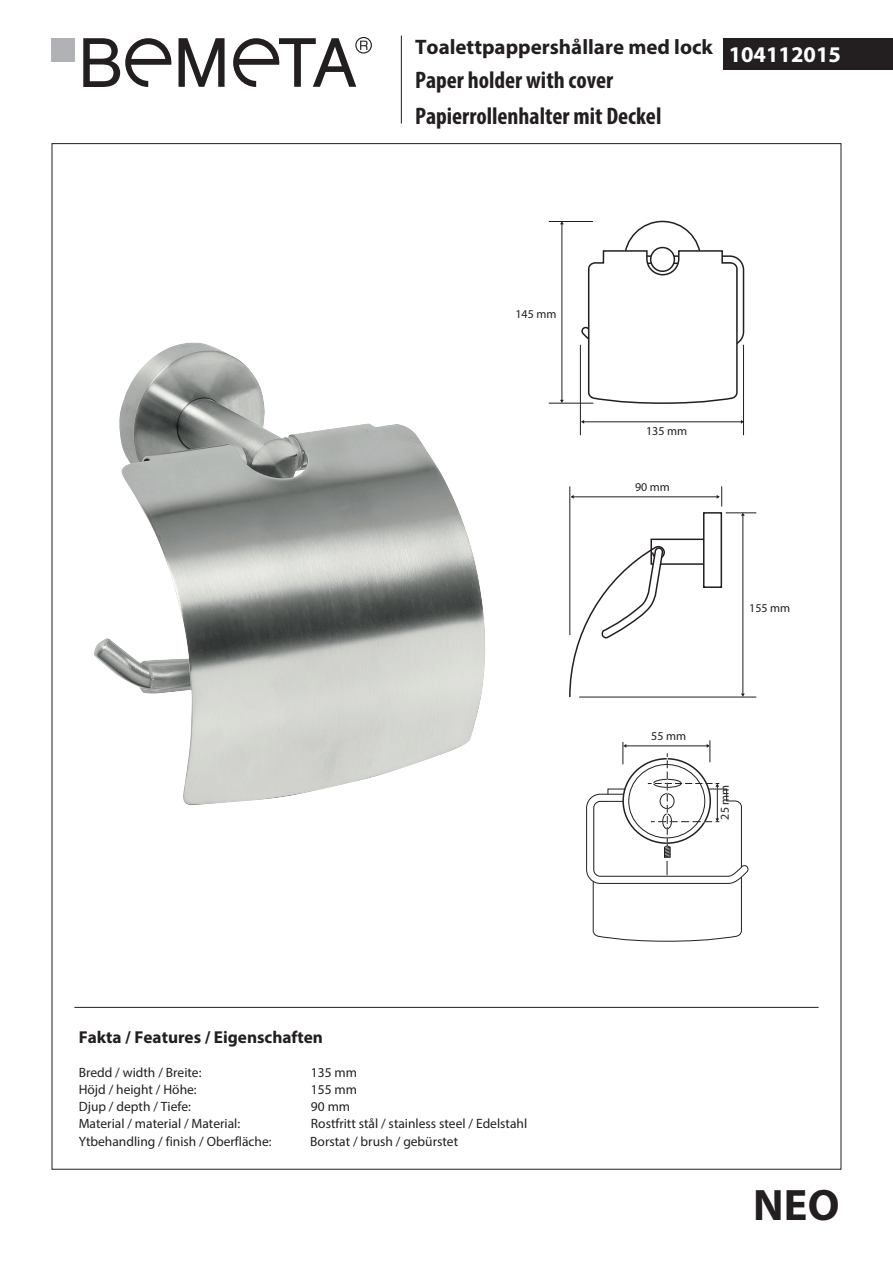
<style>
.page{position:relative;width:893px;height:1263px;background:#fff}
.page>*{position:absolute;margin:0;border:0;box-sizing:border-box;transform-origin:0 0}
.t1{font:700 44.25px "Myriad Pro";color:#231f20}
.t2{font:700 condensed 24px/36px "Myriad Pro";color:#231f20}
.t3{font:700 22.5px "Myriad Pro";color:#fff}
.t4{font:700 21px "Myriad Pro";color:#231f20}
.t5{font:700 17.25px "Myriad Pro";color:#231f20}
.t6{font:13.5px/17.2px "Myriad Pro";color:#231f20}
.t7{font:12px "Myriad Pro";color:#231f20}
.s1{color:#fff}
</style>
<div class="page">
<img style="left:94px;top:342px;width:391px;height:463px">
<div style="left:650px;top:539px;width:54px;height:26px;background:#fff;border:2px solid #231f20"></div>
<div style="left:724px;top:38px;width:169px;height:32px;background:#231f20"></div>
<svg style="left:179px;top:38px;width:46px;height:49px"></svg>
<svg style="left:83px;top:38px;width:89px;height:49px"></svg>
<div style="left:51px;top:38px;width:24px;height:24px;background:#b1b2b6"></div>
<svg style="left:233px;top:37px;width:139px;height:50px"></svg>
<hr style="left:401px;top:36px;width:1px;height:88px;background:#231f20">
<hr style="left:743px;top:515px;width:1px;height:179px;background:#231f20">
<svg style="left:741px;top:693px;width:4px;height:4px"></svg>
<hr style="left:579px;top:697px;width:177px;height:1px;background:#231f20">
<hr style="left:726px;top:513px;width:30px;height:1px;background:#231f20">
<hr style="left:570px;top:486px;width:1px;height:149px;background:#231f20">
<hr style="left:573px;top:497px;width:144px;height:1px;background:#231f20">
<svg style="left:570px;top:495px;width:4px;height:4px"></svg>
<svg style="left:717px;top:486px;width:5px;height:20px"></svg>
<div style="left:703px;top:512px;width:19px;height:76px;background:#fff;border:2px solid #231f20"></div>
<svg style="left:569px;top:545px;width:97px;height:153px"></svg>
<hr style="left:584px;top:422px;width:157px;height:1px;background:#231f20">
<hr style="left:580px;top:345px;width:1px;height:90px;background:#231f20">
<hr style="left:743px;top:345px;width:1px;height:90px;background:#231f20">
<hr style="left:562px;top:224px;width:1px;height:176px;background:#231f20">
<hr style="left:549px;top:221px;width:44px;height:1px;background:#231f20">
<hr style="left:549px;top:403px;width:44px;height:1px;background:#231f20">
<div style="left:650px;top:247px;width:25px;height:25px;border:2px solid #231f20;border-radius:50%"></div>
<svg style="left:580px;top:249px;width:165px;height:156px"></svg>
<svg style="left:586px;top:740px;width:163px;height:201px"></svg>
<div style="left:629px;top:764px;width:76px;height:74px;border:1px solid #231f20;border-radius:50%"></div>
<hr style="left:74px;top:1007px;width:745px;height:1px;background:#231f20">
<h3 class="t4" style="left:415px;top:34px;width:299px">Toalettpappershållare med lock</h3>
<h2 class="t2" style="left:415px;top:61px;width:248px">Paper holder with cover<br>Papierrollenhalter mit Deckel</h2>
<h3 class="t3" style="left:729px;top:40px;width:114px">104112015</h3>
<p class="t7" style="left:515px;top:306px;width:43px">145 mm</p>
<p class="t7" style="left:646px;top:423px;width:43px">135 mm</p>
<p class="t7" style="left:635px;top:480px;width:36px">90 mm</p>
<p class="t7" style="left:651px;top:729px;width:36px">55 mm</p>
<p class="t7" style="left:749px;top:600px;width:43px">155 mm</p>
<p class="t5" style="left:79px;top:1026px;width:246px">Fakta / Features / Eigenschaften</p>
<p class="t6" style="left:79px;top:1063px;width:163px">Bredd / width / Breite:<br>Höjd / height / Höhe:<br>Djup / depth / Tiefe:<br>Material / material / Material:</p>
<p class="t6" style="left:311px;top:1064px;width:218px">135 mm<br>155 mm<br>90 mm<br>Rostfritt stål / stainless steel / Edelstahl</p>
<p class="t6" style="left:79px;top:1133px;width:381px">Ytbehandling / finish / Oberfläche: <span class="s1">che</span> Borstat / brush / gebürstet</p>
<p class="t7" style="left:717px;top:820px;width:36px;rotate:-90deg">25 mm</p>
<h1 class="t1" style="left:753px;top:1176px;width:88px">NEO</h1>
</div>
